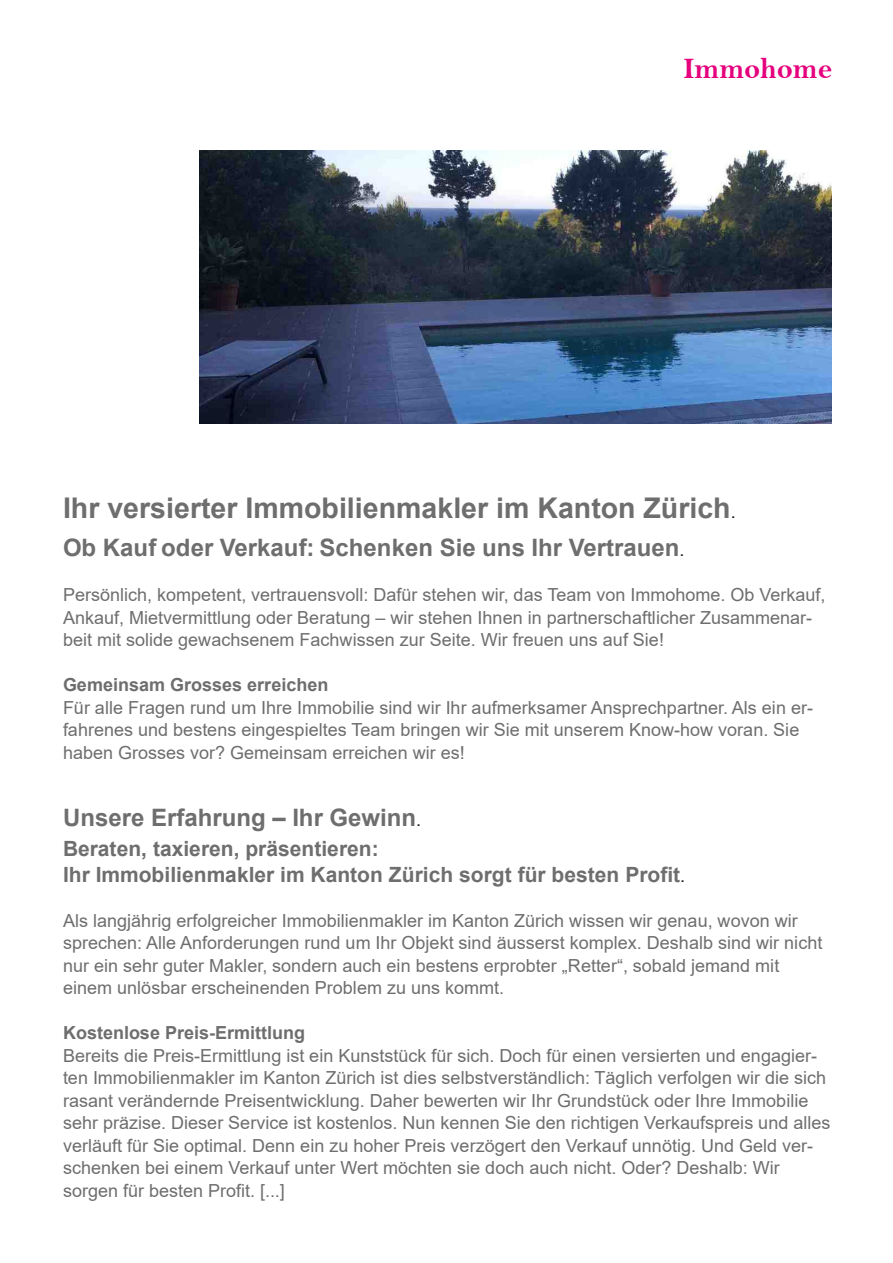
<style>
.page{position:relative;width:893px;height:1263px;background:#fff}
.page>*{position:absolute;margin:0;border:0;box-sizing:border-box;transform-origin:0 0}
.t1{font:30px "Bell MT Bold";color:#e6007d}
.t2{font:700 28.5px "Arial";color:#6f6e6e}
.t3{font:700 24px "Arial";color:#6f6e6e}
.t4{font:700 21px/25.5px "Arial";color:#6f6e6e}
.t5{font:18px/22.5px "Arial";color:#6f6e6e}
.t6{font:700 18px "Arial";color:#6f6e6e}
.s1{font-weight:400;font-size:18px;color:#181715}
</style>
<div class="page">
<img style="left:200px;top:150px;width:632px;height:273px">
<h1 class="t1" style="left:683px;top:50px;width:151px">Immohome</h1>
<h2 class="t2" style="left:63px;top:488px;width:674px">Ihr versierter Immobilienmakler im Kanton Zürich<span class="s1">.</span></h2>
<h3 class="t3" style="left:63px;top:531px;width:623px">Ob Kauf oder Verkauf: Schenken Sie uns Ihr Vertrauen<span class="s1">.</span></h3>
<p class="t5" style="left:63px;top:583px;width:764px">Persönlich, kompetent, vertrauensvoll: Dafür stehen wir, das Team von Immohome. Ob Verkauf,<br>Ankauf, Mietvermittlung oder Beratung – wir stehen Ihnen in partnerschaftlicher Zusammenar&shy;beit mit solide gewachsenem Fachwissen zur Seite. Wir freuen uns auf Sie!</p>
<p class="t6" style="left:63px;top:672px;width:267px">Gemeinsam Grosses erreichen</p>
<p class="t5" style="left:63px;top:696px;width:751px">Für alle Fragen rund um Ihre Immobilie sind wir Ihr aufmerksamer Ansprechpartner. Als ein er&shy;fahrenes und bestens eingespieltes Team bringen wir Sie mit unserem Know-how voran. Sie haben Grosses vor? Gemeinsam erreichen wir es!</p>
<h3 class="t3" style="left:63px;top:801px;width:360px">Unsere Erfahrung – Ihr Gewinn<span class="s1">.</span></h3>
<p class="t4" style="left:63px;top:836px;width:624px">Beraten, taxieren, präsentieren:<br>Ihr Immobilienmakler im Kanton Zürich sorgt für besten Profit<span class="s1">.</span></p>
<p class="t5" style="left:63px;top:909px;width:761px">Als langjährig erfolgreicher Immobilienmakler im Kanton Zürich wissen wir genau, wovon wir sprechen: Alle Anforderungen rund um Ihr Objekt sind äusserst komplex. Deshalb sind wir nicht nur ein sehr guter Makler, sondern auch ein bestens erprobter „Retter“, sobald jemand mit einem unlösbar erscheinenden Problem zu uns kommt.</p>
<p class="t6" style="left:63px;top:1020px;width:243px">Kostenlose Preis-Ermittlung</p>
<p class="t5" style="left:63px;top:1044px;width:769px">Bereits die Preis-Ermittlung ist ein Kunststück für sich. Doch für einen versierten und engagier&shy;ten Immobilienmakler im Kanton Zürich ist dies selbstverständlich: Täglich verfolgen wir die sich rasant verändernde Preisentwicklung. Daher bewerten wir Ihr Grundstück oder Ihre Immobilie sehr präzise. Dieser Service ist kostenlos. Nun kennen Sie den richtigen Verkaufspreis und alles verläuft für Sie optimal. Denn ein zu hoher Preis verzögert den Verkauf unnötig. Und Geld ver&shy;schenken bei einem Verkauf unter Wert möchten sie doch auch nicht. Oder? Deshalb: Wir sorgen für besten Profit. [...]</p>
</div>
